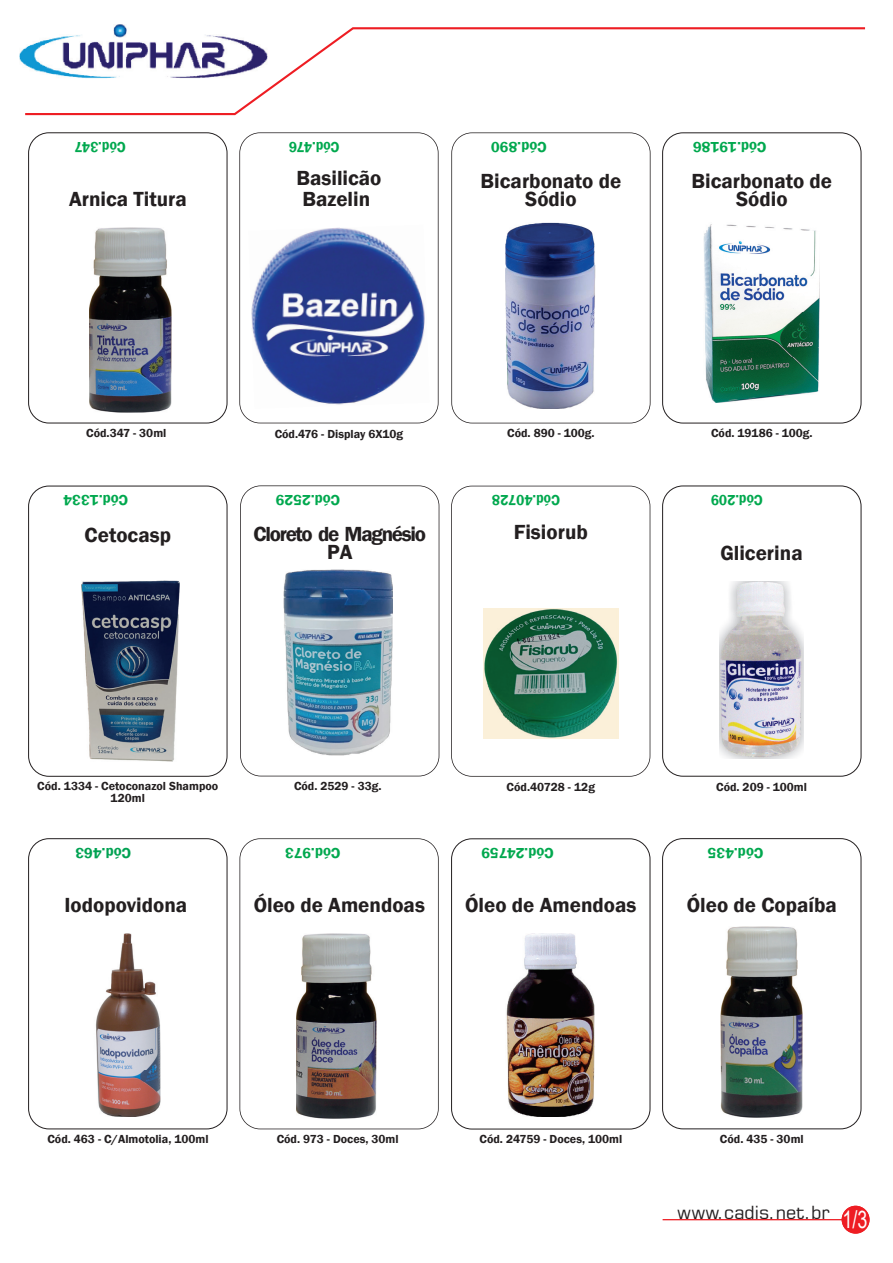
<style>
.page{position:relative;width:893px;height:1263px;background:#fff}
.page>*{position:absolute;margin:0;border:0;box-sizing:border-box;transform-origin:0 0}
.t1{font:600 21px/18px "Franklin Gothic";color:#231f20;text-align:center}
.t2{font:600 21px/18px "Franklin Gothic";letter-spacing:-.06em;color:#231f20;text-align:center}
.t3{font:18px "Square 721 BT";color:#231f20}
.t4{font:600 15px "Franklin Gothic";color:#00a84e}
.t5{font:600 15px "Franklin Gothic";color:#00a84e;scale:.93 1}
.t6{font:600 15px "Franklin Gothic";color:#00a252}
.t7{font:600 12px/12px "Franklin Gothic";color:#231f20;text-align:center}
.s1{font-family:"Arial";font-size:24.3px;color:#fff}
</style>
<div class="page">
<div style="left:28px;top:838px;width:199px;height:291px;border:1px solid #231f20;border-radius:20px"></div>
<svg style="left:240px;top:485px;width:199px;height:291px"></svg>
<div style="left:662px;top:838px;width:199px;height:291px;border:1px solid #231f20;border-radius:20px"></div>
<div style="left:451px;top:838px;width:199px;height:291px;border:1px solid #231f20;border-radius:20px"></div>
<svg style="left:239px;top:838px;width:200px;height:291px"></svg>
<div style="left:662px;top:486px;width:199px;height:290px;border:1px solid #231f20;border-radius:20px"></div>
<hr style="left:663px;top:1219px;width:198px;height:1px;background:#ee1d23">
<div style="left:842px;top:1206px;width:27px;height:27px;background:#ee1d23;border-radius:14px"></div>
<svg style="left:25px;top:27px;width:841px;height:89px"></svg>
<img style="left:719px;top:581px;width:85px;height:178px">
<img style="left:20px;top:25px;width:247px;height:53px">
<svg style="left:239px;top:132px;width:200px;height:291px"></svg>
<div style="left:28px;top:132px;width:199px;height:291px;border:1px solid #231f20;border-radius:20px"></div>
<img style="left:248px;top:225px;width:182px;height:184px">
<svg style="left:451px;top:486px;width:199px;height:291px"></svg>
<img style="left:96px;top:934px;width:65px;height:182px">
<img style="left:720px;top:927px;width:83px;height:191px">
<img style="left:296px;top:934px;width:80px;height:184px">
<img style="left:89px;top:228px;width:82px;height:184px">
<img style="left:506px;top:934px;width:88px;height:183px">
<div style="left:662px;top:132px;width:199px;height:291px;border:1px solid #231f20;border-radius:20px"></div>
<img style="left:704px;top:224px;width:116px;height:179px">
<svg style="left:451px;top:132px;width:199px;height:291px"></svg>
<div style="left:28px;top:486px;width:199px;height:291px;border:1px solid #231f20;border-radius:20px"></div>
<img style="left:284px;top:570px;width:109px;height:186px">
<img style="left:483px;top:608px;width:135px;height:130px">
<img style="left:81px;top:581px;width:98px;height:181px">
<img style="left:505px;top:223px;width:91px;height:186px">
<p class="t5" style="left:126px;top:156px;width:57px;rotate:-180deg">Cód.347</p>
<h1 class="t1" style="left:69px;top:191px;width:119px">Arnica Titura</h1>
<p class="t5" style="left:340px;top:156px;width:56px;rotate:-180deg">Cód.476</p>
<h1 class="t1" style="left:296px;top:168px;width:87px;line-height:21px;text-align:left">Basilicão<br>Bazelin</h1>
<p class="t4" style="left:547px;top:156px;width:57px;rotate:-180deg">Cód.890</p>
<h1 class="t1" style="left:481px;top:173px;width:142px">Bicarbonato de<br>Sódio</h1>
<p class="t4" style="left:767px;top:156px;width:75px;rotate:-180deg">Cód.19186</p>
<h1 class="t1" style="left:691px;top:173px;width:142px">Bicarbonato de<br>Sódio</h1>
<p class="t7" style="left:86px;top:427px;width:82px">Cód.347 - 30ml</p>
<p class="t7" style="left:275px;top:428px;width:130px">Cód.476 - Display 6X10g</p>
<p class="t7" style="left:507px;top:427px;width:89px">Cód. 890 - 100g.</p>
<p class="t7" style="left:711px;top:427px;width:103px">Cód. 19186 - 100g.</p>
<p class="t4" style="left:128px;top:510px;width:66px;rotate:-180deg">Cód.1334</p>
<p class="t4" style="left:340px;top:509px;width:66px;rotate:-180deg">Cód.2529</p>
<p class="t5" style="left:560px;top:510px;width:75px;rotate:-180deg">Cód.40728</p>
<p class="t5" style="left:763px;top:509px;width:57px;rotate:-180deg">Cód.209</p>
<h1 class="t1" style="left:85px;top:526px;width:88px">Cetocasp</h1>
<h1 class="t2" style="left:254px;top:526px;width:174px">Cloreto de Magnésio<br>PA</h1>
<h1 class="t1" style="left:514px;top:523px;width:76px">Fisiorub</h1>
<h1 class="t1" style="left:720px;top:544px;width:84px">Glicerina</h1>
<p class="t7" style="left:37px;top:780px;width:183px">Cód. 1334 - Cetoconazol Shampoo<br>120ml</p>
<p class="t7" style="left:294px;top:780px;width:89px">Cód. 2529 - 33g.</p>
<p class="t7" style="left:507px;top:781px;width:90px">Cód.40728 - 12g</p>
<p class="t7" style="left:716px;top:781px;width:92px">Cód. 209 - 100ml</p>
<p class="t6" style="left:131px;top:862px;width:57px;rotate:-180deg">Cód.463</p>
<h1 class="t1" style="left:65px;top:896px;width:124px">Iodopovidona</h1>
<p class="t4" style="left:763px;top:862px;width:57px;rotate:-180deg">Cód.435</p>
<p class="t4" style="left:340px;top:862px;width:57px;rotate:-180deg">Cód.973</p>
<h1 class="t1" style="left:254px;top:897px;width:173px">Óleo de Amendoas</h1>
<h1 class="t1" style="left:687px;top:897px;width:152px">Óleo de Copaíba</h1>
<p class="t4" style="left:554px;top:862px;width:74px;rotate:-180deg">Cód.24759</p>
<h1 class="t1" style="left:465px;top:897px;width:173px">Óleo de Amendoas</h1>
<p class="t7" style="left:47px;top:1133px;width:163px">Cód. 463 - C/Almotolia, 100ml</p>
<p class="t7" style="left:277px;top:1133px;width:123px">Cód. 973 - Doces, 30ml</p>
<p class="t7" style="left:479px;top:1133px;width:144px">Cód. 24759 - Doces, 100ml</p>
<p class="t7" style="left:720px;top:1133px;width:85px">Cód. 435 - 30ml</p>
<h2 class="t3" style="left:677px;top:1201px;width:192px">www.cadis.net.br <span class="s1">1/3</span></h2>
</div>
